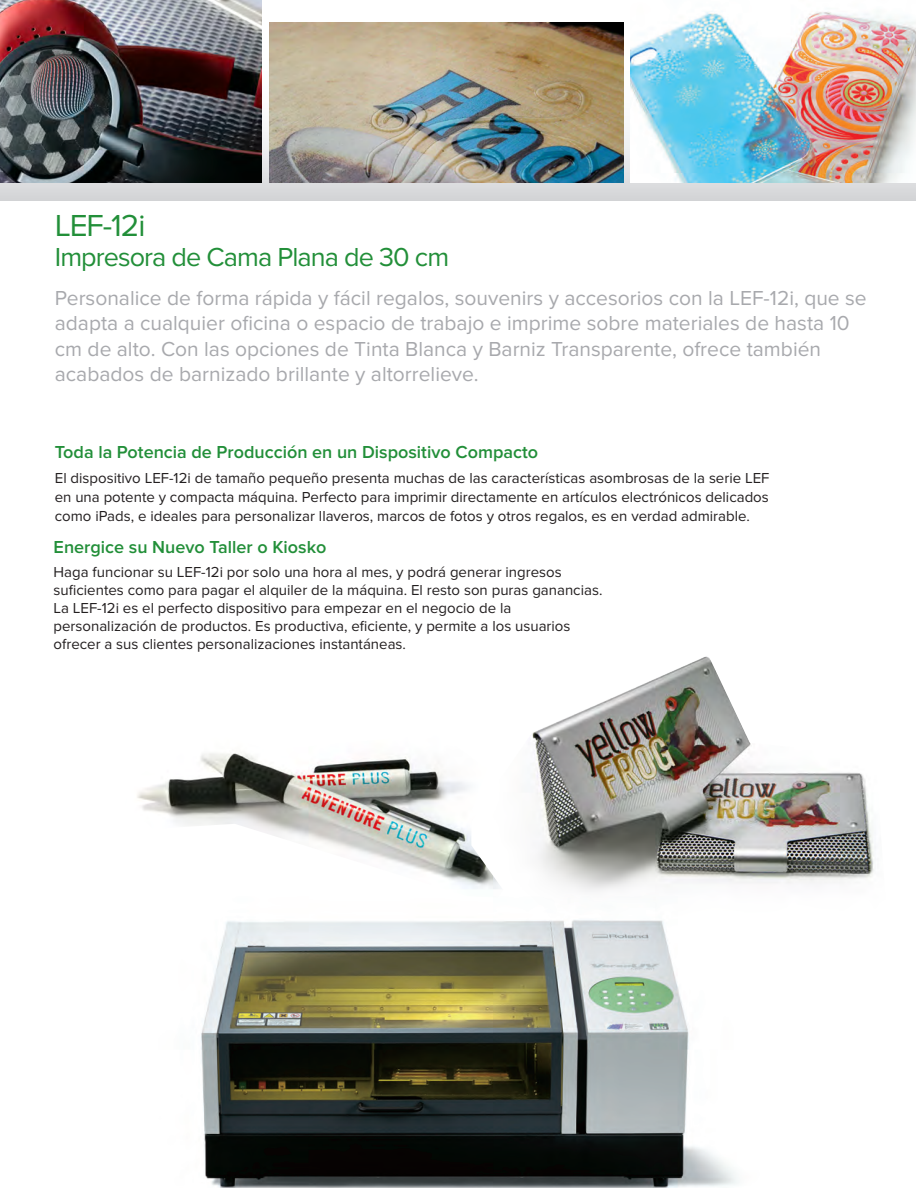
<style>
.page{position:relative;width:916px;height:1188px;background:#fff}
.page>*{position:absolute;margin:0;border:0;box-sizing:border-box;transform-origin:0 0}
.t1{font:31.5px "Proxima Nova";letter-spacing:-.035em;color:#228f39}
.t2{font:27px "Proxima Nova";letter-spacing:-.035em;color:#228f39}
.t3{font:21px/25.5px "Proxima Nova";color:#a8a9ad}
.t4{font:600 18px "Proxima Nova";color:#228f39}
.t5{font:15px/18px "Proxima Nova";color:#231f20;text-align:justify}
</style>
<div class="page">
<img style="left:137px;top:753px;width:334px;height:113px">
<img style="left:471px;top:656px;width:405px;height:224px">
<div style="left:0;top:72px;width:916px;height:128px;background:linear-gradient(to bottom,#fff,#dddedf)"></div>
<img style="left:0;top:0;width:262px;height:183px">
<img style="left:269px;top:23px;width:354px;height:160px">
<img style="left:631px;top:12px;width:285px;height:171px">
<img style="left:201px;top:866px;width:627px;height:322px">
<img style="left:202px;top:921px;width:486px;height:265px">
<h1 class="t1" style="left:55px;top:207px;width:92px">LEF-12i</h1>
<h2 class="t2" style="left:55px;top:241px;width:396px">Impresora de Cama Plana de 30 cm</h2>
<p class="t3" style="left:55px;top:285px;width:813px">Personalice de forma rápida y fácil regalos, souvenirs y accesorios con la LEF-12i, que se adapta a cualquier oficina o espacio de trabajo e imprime sobre materiales de hasta 10 cm de alto. Con las opciones de Tinta Blanca y Barniz Transparente, ofrece también acabados de barnizado brillante y altorrelieve.</p>
<p class="t4" style="left:55px;top:442px;width:485px">Toda la Potencia de Producción en un Dispositivo Compacto</p>
<p class="t5" style="left:55px;top:469px;width:716px;line-height:18.8px">El dispositivo LEF-12i de tamaño pequeño presenta muchas de las características asombrosas de la serie LEF en una potente y compacta máquina. Perfecto para imprimir directamente en artículos electrónicos delicados como iPads, e ideales para personalizar llaveros, marcos de fotos y otros regalos, es en verdad admirable.</p>
<p class="t4" style="left:54px;top:536px;width:274px">Energice su Nuevo Taller o Kiosko</p>
<p class="t5" style="left:54px;top:563px;width:550px;text-align:left">Haga funcionar su LEF-12i por solo una hora al mes, y podrá generar ingresos suficientes como para pagar el alquiler de la máquina. El resto son puras ganancias.<br>La LEF-12i es el perfecto dispositivo para empezar en el negocio de la personalización de productos. Es productiva, eficiente, y permite a los usuarios ofrecer a sus clientes personalizaciones instantáneas.</p>
</div>
